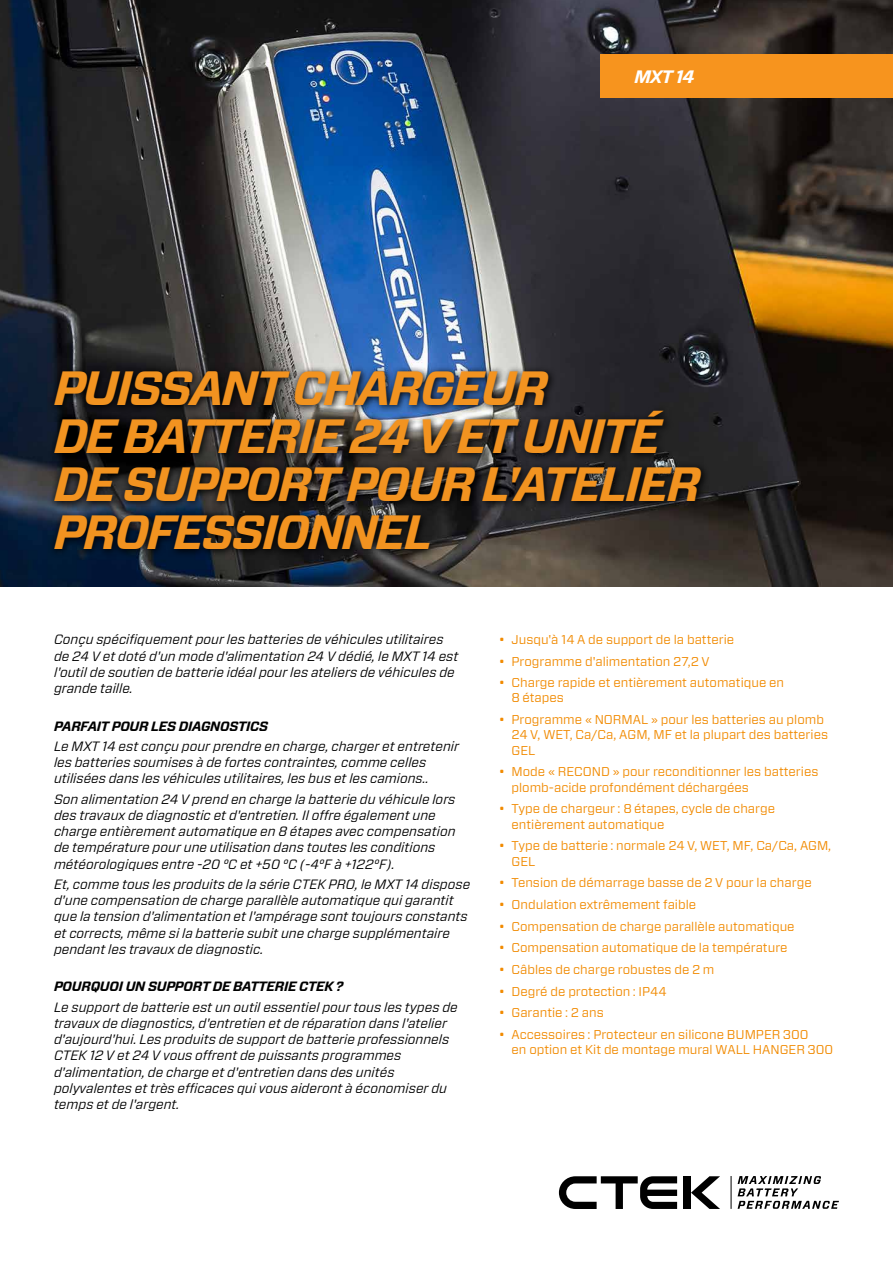
<style>
.page{position:relative;width:893px;height:1263px;background:#fff}
.page>*{position:absolute;margin:0;border:0;box-sizing:border-box;transform-origin:0 0}
.t1{font:italic 700 48px/48px "Forza";letter-spacing:-.04em;color:#f29320}
.t2{font:italic 700 18px "Forza";color:#fff}
.t3{font:italic 13.5px/16.2px "Forza";color:#000}
.t4{font:italic 700 13.5px "Forza";letter-spacing:-.02em;color:#000}
.t5{font:12.75px/15.3px "Forza";color:#f18a00}
</style>
<div class="page">
<img style="left:0;top:0;width:893px;height:587px">
<div style="left:684px;top:1176px;width:7px;height:33px;background:#000"></div>
<svg style="left:691px;top:1176px;width:29px;height:33px"></svg>
<svg style="left:559px;top:1176px;width:118px;height:33px"></svg>
<svg style="left:738px;top:1176px;width:101px;height:33px"></svg>
<hr style="left:731px;top:1176px;width:1px;height:33px;background:#000">
<div style="left:600px;top:54px;width:293px;height:43px;background:#f7941e"></div>
<svg style="left:48px;top:365px;width:662px;height:193px;background:#25272a"></svg>
<h2 class="t2" style="left:634px;top:64px;width:62px">MXT 14</h2>
<h1 class="t1" style="left:54px;top:364px;width:648px">PUISSANT CHARGEUR<br>DE BATTERIE 24 V ET UNITÉ<br>DE SUPPORT POUR L'ATELIER<br>PROFESSIONNEL</h1>
<p class="t3" style="left:54px;top:631px;width:406px">Conçu spécifiquement pour les batteries de véhicules utilitaires de 24 V et doté d'un mode d'alimentation 24 V dédié, le MXT 14 est l'outil de soutien de batterie idéal pour les ateliers de véhicules de grande taille.</p>
<p class="t4" style="left:54px;top:717px;width:216px">PARFAIT POUR LES DIAGNOSTICS</p>
<p class="t3" style="left:54px;top:738px;width:407px">Le MXT 14 est conçu pour prendre en charge, charger et entretenir les batteries soumises à de fortes contraintes, comme celles utilisées dans les véhicules utilitaires, les bus et les camions..</p>
<p class="t3" style="left:54px;top:791px;width:403px">Son alimentation 24 V prend en charge la batterie du véhicule lors des travaux de diagnostic et d'entretien. Il offre également une charge entièrement automatique en 8 étapes avec compensation de température pour une utilisation dans toutes les conditions météorologiques entre -20 °C et +50 °C (-4°F à +122°F).</p>
<p class="t3" style="left:54px;top:876px;width:418px">Et, comme tous les produits de la série CTEK PRO, le MXT 14 dispose d'une compensation de charge parallèle automatique qui garantit que la tension d'alimentation et l'ampérage sont toujours constants et corrects, même si la batterie subit une charge supplémentaire pendant les travaux de diagnostic.</p>
<p class="t4" style="left:54px;top:977px;width:291px">POURQUOI UN SUPPORT DE BATTERIE CTEK ?</p>
<p class="t3" style="left:54px;top:999px;width:405px">Le support de batterie est un outil essentiel pour tous les types de travaux de diagnostics, d'entretien et de réparation dans l'atelier d'aujourd'hui. Les produits de support de batterie professionnels CTEK 12 V et 24 V vous offrent de puissants programmes d'alimentation, de charge et d'entretien dans des unités polyvalentes et très efficaces qui vous aideront à économiser du temps et de l'argent.</p>
<p class="t5" style="left:499px;top:631px;width:237px">• Jusqu'à 14 A de support de la batterie</p>
<p class="t5" style="left:499px;top:653px;width:212px">• Programme d'alimentation 27,2 V</p>
<p class="t5" style="left:512px;top:675px;width:274px;text-indent:-13px">• Charge rapide et entièrement automatique en<br>8 étapes</p>
<p class="t5" style="left:512px;top:712px;width:318px;text-indent:-13px">• Programme « NORMAL » pour les batteries au plomb<br>24 V, WET, Ca/Ca, AGM, MF et la plupart des batteries<br>GEL</p>
<p class="t5" style="left:512px;top:764px;width:308px;text-indent:-13px">• Mode « RECOND » pour reconditionner les batteries plomb-acide profondément déchargées</p>
<p class="t5" style="left:512px;top:801px;width:265px;text-indent:-13px">• Type de chargeur : 8 étapes, cycle de charge entièrement automatique</p>
<p class="t5" style="left:512px;top:838px;width:321px;text-indent:-13px">• Type de batterie : normale 24 V, WET, MF, Ca/Ca, AGM,<br>GEL</p>
<p class="t5" style="left:499px;top:875px;width:314px">• Tension de démarrage basse de 2 V pour la charge</p>
<p class="t5" style="left:499px;top:897px;width:199px">• Ondulation extrêmement faible</p>
<p class="t5" style="left:499px;top:918px;width:297px">• Compensation de charge parallèle automatique</p>
<p class="t5" style="left:499px;top:940px;width:290px">• Compensation automatique de la température</p>
<p class="t5" style="left:499px;top:962px;width:217px">• Câbles de charge robustes de 2 m</p>
<p class="t5" style="left:499px;top:983px;width:170px">• Degré de protection : IP44</p>
<p class="t5" style="left:499px;top:1005px;width:106px">• Garantie : 2 ans</p>
<p class="t5" style="left:512px;top:1027px;width:323px;text-indent:-13px">• Accessoires : Protecteur en silicone BUMPER 300<br>en option et Kit de montage mural WALL HANGER 300</p>
</div>
